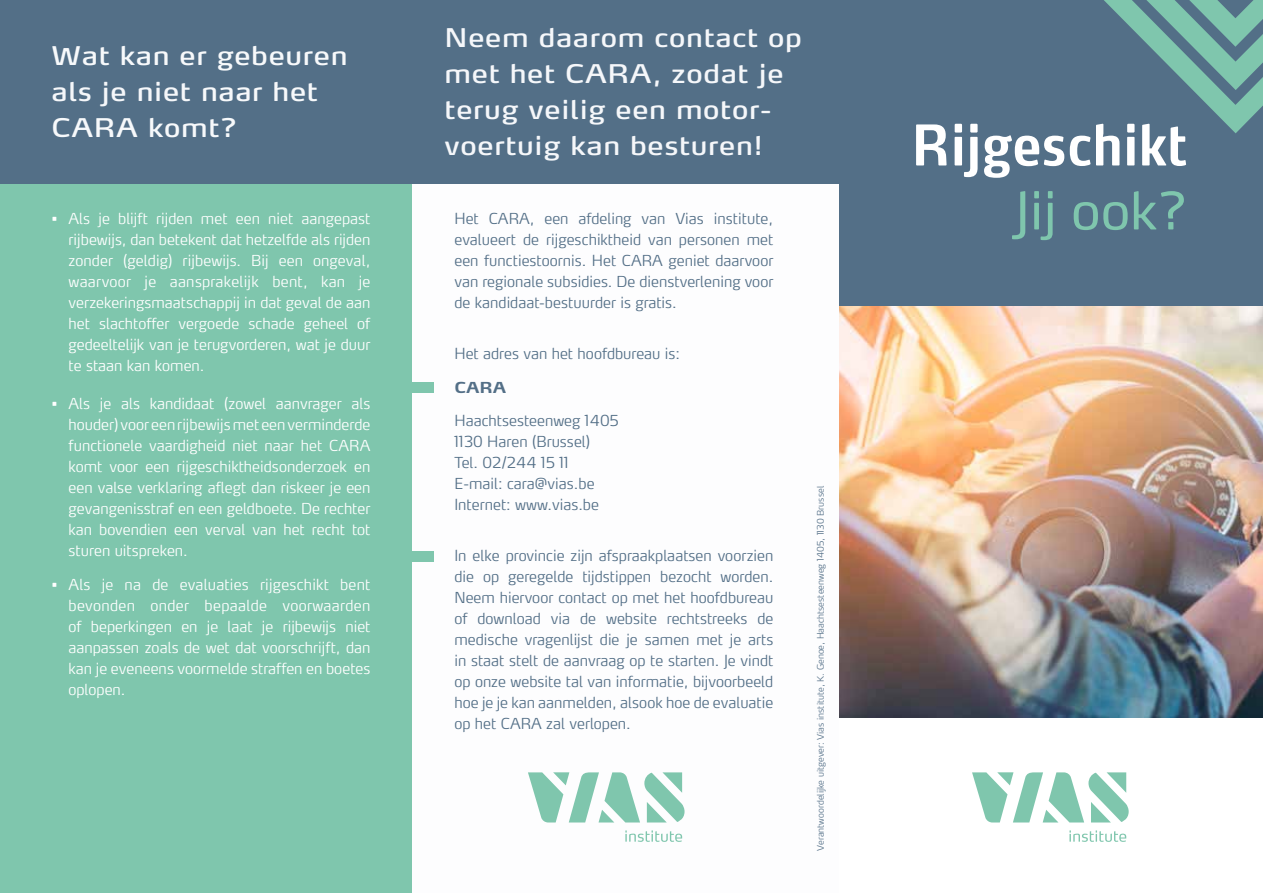
<style>
.page{position:relative;width:1263px;height:893px;background:#fff}
.page>*{position:absolute;margin:0;border:0;box-sizing:border-box;transform-origin:0 0}
.t1{font:600 condensed 55.5px "Max OT";color:#fff}
.t2{font:51px "Max OT";color:#7fc6ad}
.t3{font:25.5px/36px "Max OT";letter-spacing:.025em;color:#f5f7fa;scale:1.1 1}
.t4{font:25.5px/36px "Max OT";letter-spacing:.025em;color:#f7f9fb;scale:1.1 1}
.t5{font:300 condensed 15px/21px "Max OT";color:#fff;text-align:justify;scale:1.1 1}
.t6{font:300 condensed 15px/21px "Max OT";color:#536f87;text-align:justify;scale:1.1 1}
.t7{font:700 15px "Max OT";color:#536f87;scale:1.1 1}
.t8{font:300 condensed 9px "Max OT";color:#536f87;scale:1.1 1}
.s1{color:#f5f7fa}
</style>
<div class="page">
<img style="left:839px;top:306px;width:424px;height:412px">
<div style="left:838px;top:0;width:425px;height:306px;background:#536f87"></div>
<div style="left:0;top:0;width:412px;height:893px;background:#7fc6ad"></div>
<div style="left:0;top:0;width:863px;height:183px;background:#536f87"></div>
<div style="left:400px;top:382px;width:34px;height:11px;background:#7fc6ad"></div>
<div style="left:400px;top:551px;width:34px;height:11px;background:#7fc6ad"></div>
<svg style="left:1104px;top:0;width:159px;height:133px"></svg>
<svg style="left:972px;top:772px;width:157px;height:50px"></svg>
<svg style="left:1069px;top:830px;width:57px;height:12px"></svg>
<svg style="left:528px;top:772px;width:156px;height:50px"></svg>
<svg style="left:625px;top:830px;width:57px;height:12px"></svg>
<h3 class="t4" style="left:52px;top:37px;width:271px">Wat kan er gebeuren <span class="s1">als je niet</span> naar het<br>CARA komt?</h3>
<p class="t5" style="left:69px;top:208px;width:276px;text-indent:-17px">• Als je blijft rijden met een niet aangepast rijbewijs, dan betekent dat hetzelfde als rijden zonder (geldig) rijbewijs. Bij een ongeval, waarvoor je aansprakelijk bent, kan je verzekeringsmaatschappij in dat geval de aan het slachtoffer vergoede schade geheel of gedeeltelijk van je terugvorderen, wat je duur te staan kan komen.</p>
<p class="t5" style="left:69px;top:393px;width:276px;text-indent:-17px">• Als je als kandidaat (zowel aanvrager als houder) voor een rijbewijs met een verminderde functionele vaardigheid niet naar het CARA komt voor een rijgeschiktheidsonderzoek en een valse verklaring aflegt dan riskeer je een gevangenisstraf en een geldboete. De rechter kan bovendien een verval van het recht tot sturen uitspreken.</p>
<p class="t5" style="left:69px;top:574px;width:276px;text-indent:-17px">• Als je na de evaluaties rijgeschikt bent bevonden onder bepaalde voorwaarden of beperkingen en je laat je rijbewijs niet aanpassen zoals de wet dat voorschrijft, dan kan je eveneens voormelde straffen en boetes oplopen.</p>
<h3 class="t3" style="left:445px;top:20px;width:326px">Neem daarom contact op met het CARA, zodat je terug veilig een motor&shy;voertuig kan besturen!</h3>
<p class="t6" style="left:454px;top:208px;width:291px">Het CARA, een afdeling van Vias institute, evalueert de rijgeschiktheid van personen met een functiestoornis. Het CARA geniet daarvoor van regionale subsidies. De dienstverlening voor de kandidaat-bestuurder is gratis.</p>
<p class="t6" style="left:454px;top:343px;width:207px">Het adres van het hoofdbureau is:</p>
<p class="t7" style="left:454px;top:377px;width:49px">CARA</p>
<p class="t6" style="left:454px;top:410px;width:151px;text-align:left">Haachtsesteenweg 1405<br>1130 Haren (Brussel)<br>Tel. 02/244 15 11<br>E-mail: cara@vias.be<br>Internet: www.vias.be</p>
<p class="t6" style="left:454px;top:545px;width:291px">In elke provincie zijn afspraakplaatsen voorzien die op geregelde tijdstippen bezocht worden.<br>Neem hiervoor contact op met het hoofdbureau of download via de website rechtstreeks de medische vragenlijst die je samen met je arts in staat stelt de aanvraag op te starten. Je vindt op onze website tal van informatie, bijvoorbeeld hoe je je kan aanmelden, alsook hoe de evaluatie op het CARA zal verlopen.</p>
<p class="t8" style="left:815px;top:851px;width:333px;rotate:-90deg">Verantwoordelijke uitgever: Vias institute, K. Genoe, Haachtsesteenweg 1405, 1130 Brussel</p>
<h1 class="t1" style="left:911px;top:108px;width:278px">Rijgeschikt</h1>
<h2 class="t2" style="left:1015px;top:177px;width:174px">Jij ook?</h2>
</div>
